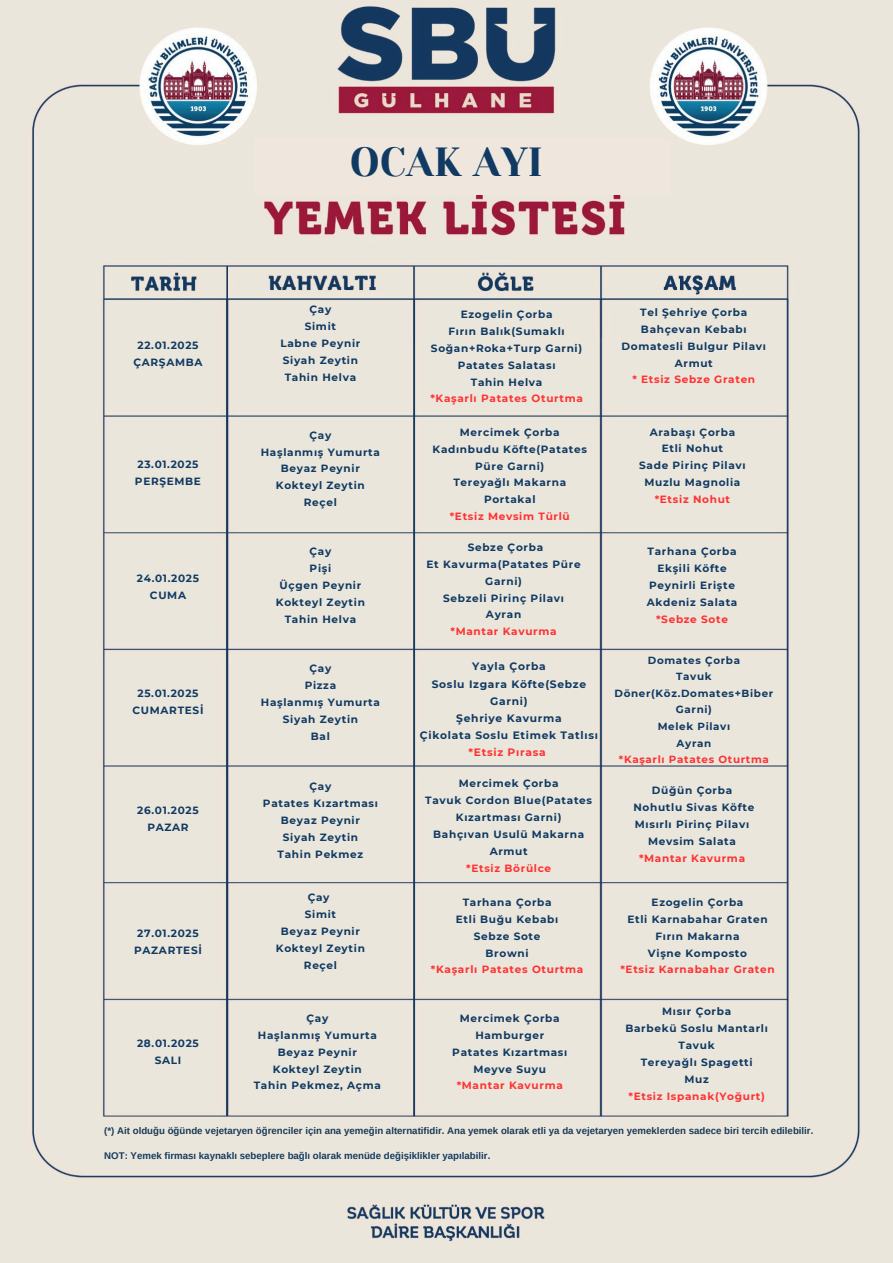
<style>
.page{position:relative;width:893px;height:1263px;background:#fff}
.page>*{position:absolute;margin:0;border:0;box-sizing:border-box;transform-origin:0 0}
.t1{font:40.5px "Yeseva One";color:#103a62}
.t2{font:700 10.73px/17.2px "Montserrat";letter-spacing:.065em;color:#103a62;text-align:center}
.t3{font:700 10.73px "Montserrat";letter-spacing:.065em;color:#ff3131}
.t4{font:700 10.5px/16.9px "Montserrat";letter-spacing:.065em;color:#103a62;text-align:center}
.t5{font:700 10.5px "Montserrat";letter-spacing:.065em;color:#ff3131}
.t6{font:700 10.35px/16.6px "Montserrat";letter-spacing:.065em;color:#103a62;text-align:center}
.t7{font:700 10.35px "Montserrat";letter-spacing:.065em;color:#ff3131}
.t8{font:700 9.68px "Arimo";color:#1a3a57}
.t9{font:700 9.68px "Arimo";color:#153b60}
</style>
<div class="page">
<img style="left:0;top:0;width:893px;height:1263px">
<div style="left:254px;top:138px;width:417px;height:57px;background:#efe7dd"></div>
<p class="t4" style="left:133px;top:337px;width:71px">22.01.2025<br>ÇARŞAMBA</p>
<h1 class="t4" style="left:135px;top:456px;width:68px;text-align:left">23.01.2025<br>PERŞEMBE</h1>
<p class="t4" style="left:137px;top:570px;width:64px">24.01.2025<br>CUMA</p>
<p class="t4" style="left:133px;top:685px;width:72px">25.01.2025<br>CUMARTESİ</p>
<p class="t4" style="left:137px;top:801px;width:63px">26.01.2025<br>PAZAR</p>
<p class="t4" style="left:134px;top:925px;width:69px">27.01.2025<br>PAZARTESİ</p>
<h2 class="t1" style="left:350px;top:139px;width:195px">OCAK AYI</h2>
<p class="t4" style="left:309px;top:301px;width:23px">Çay</p>
<p class="t4" style="left:305px;top:318px;width:33px">Simit</p>
<p class="t4" style="left:280px;top:335px;width:81px">Labne Peynir</p>
<p class="t4" style="left:283px;top:352px;width:77px">Siyah Zeytin</p>
<p class="t4" style="left:285px;top:369px;width:73px">Tahin Helva</p>
<p class="t4" style="left:309px;top:426px;width:23px">Çay</p>
<p class="t4" style="left:261px;top:443px;width:121px">Haşlanmış Yumurta</p>
<p class="t4" style="left:281px;top:460px;width:81px">Beyaz Peynir</p>
<p class="t4" style="left:276px;top:477px;width:90px">Kokteyl Zeytin</p>
<p class="t4" style="left:304px;top:494px;width:35px">Reçel</p>
<p class="t4" style="left:309px;top:543px;width:23px">Çay</p>
<p class="t4" style="left:310px;top:560px;width:22px">Pişi</p>
<p class="t4" style="left:280px;top:577px;width:83px">Üçgen Peynir</p>
<p class="t4" style="left:276px;top:594px;width:90px">Kokteyl Zeytin</p>
<p class="t4" style="left:285px;top:611px;width:73px">Tahin Helva</p>
<p class="t4" style="left:309px;top:660px;width:23px">Çay</p>
<p class="t4" style="left:305px;top:677px;width:33px">Pizza</p>
<h2 class="t4" style="left:261px;top:694px;width:121px">Haşlanmış Yumurta</h2>
<p class="t4" style="left:283px;top:710px;width:77px">Siyah Zeytin</p>
<p class="t4" style="left:311px;top:727px;width:21px">Bal</p>
<p class="t4" style="left:309px;top:778px;width:23px">Çay</p>
<p class="t4" style="left:263px;top:795px;width:116px">Patates Kızartması</p>
<p class="t4" style="left:281px;top:812px;width:81px">Beyaz Peynir</p>
<p class="t4" style="left:283px;top:829px;width:77px">Siyah Zeytin</p>
<p class="t4" style="left:278px;top:845px;width:87px">Tahin Pekmez</p>
<p class="t4" style="left:308px;top:889px;width:23px">Çay</p>
<p class="t4" style="left:305px;top:906px;width:33px">Simit</p>
<p class="t4" style="left:281px;top:923px;width:81px">Beyaz Peynir</p>
<p class="t4" style="left:276px;top:940px;width:90px">Kokteyl Zeytin</p>
<p class="t4" style="left:304px;top:957px;width:35px">Reçel</p>
<h2 class="t4" style="left:461px;top:306px;width:93px">Ezogelin Çorba</h2>
<p class="t4" style="left:431px;top:323px;width:153px">Fırın Balık(Sumaklı<br>Soğan+Roka+Turp Garni)</p>
<p class="t4" style="left:458px;top:356px;width:99px">Patates Salatası</p>
<p class="t4" style="left:471px;top:373px;width:73px">Tahin Helva</p>
<p class="t5" style="left:430px;top:392px;width:154px">*Kaşarlı Patates Oturtma</p>
<p class="t4" style="left:460px;top:423px;width:101px">Mercimek Çorba</p>
<p class="t4" style="left:432px;top:440px;width:156px">Kadınbudu Köfte(Patates<br>Püre Garni)</p>
<p class="t4" style="left:453px;top:474px;width:114px">Tereyağlı Makarna</p>
<p class="t4" style="left:484px;top:491px;width:53px">Portakal</p>
<p class="t5" style="left:450px;top:510px;width:122px">*Etsiz Mevsim Türlü</p>
<p class="t4" style="left:468px;top:539px;width:77px">Sebze Çorba</p>
<p class="t4" style="left:426px;top:555px;width:156px">Et Kavurma(Patates Püre<br>Garni)</p>
<p class="t4" style="left:443px;top:589px;width:122px">Sebzeli Pirinç Pilavı</p>
<p class="t4" style="left:486px;top:606px;width:37px">Ayran</p>
<p class="t5" style="left:450px;top:625px;width:108px">*Mantar Kavurma</p>
<p class="t2" style="left:472px;top:658px;width:75px">Yayla Çorba</p>
<p class="t2" style="left:432px;top:675px;width:156px">Soslu Izgara Köfte(Sebze<br>Garni)</p>
<p class="t2" style="left:456px;top:710px;width:107px">Şehriye Kavurma</p>
<p class="t2" style="left:420px;top:727px;width:179px">Çikolata Soslu Etimek Tatlısı</p>
<p class="t3" style="left:468px;top:746px;width:79px">*Etsiz Pırasa</p>
<p class="t4" style="left:459px;top:775px;width:101px">Mercimek Çorba</p>
<p class="t4" style="left:425px;top:792px;width:168px">Tavuk Cordon Blue(Patates<br>Kızartması Garni)</p>
<p class="t4" style="left:433px;top:826px;width:152px">Bahçıvan Usulü Makarna</p>
<p class="t4" style="left:490px;top:842px;width:40px">Armut</p>
<p class="t5" style="left:466px;top:861px;width:87px">*Etsiz Börülce</p>
<h2 class="t4" style="left:463px;top:894px;width:90px">Tarhana Çorba</h2>
<p class="t4" style="left:456px;top:910px;width:104px">Etli Buğu Kebabı</p>
<p class="t4" style="left:474px;top:927px;width:68px">Sebze Sote</p>
<p class="t4" style="left:485px;top:944px;width:43px">Browni</p>
<p class="t5" style="left:431px;top:963px;width:154px">*Kaşarlı Patates Oturtma</p>
<p class="t4" style="left:640px;top:304px;width:109px">Tel Şehriye Çorba</p>
<p class="t4" style="left:641px;top:321px;width:107px">Bahçevan Kebabı</p>
<p class="t4" style="left:621px;top:337px;width:146px">Domatesli Bulgur Pilavı</p>
<p class="t4" style="left:675px;top:354px;width:40px">Armut</p>
<p class="t5" style="left:632px;top:373px;width:124px">* Etsiz Sebze Graten</p>
<p class="t4" style="left:649px;top:423px;width:87px">Arabaşı Çorba</p>
<p class="t4" style="left:661px;top:440px;width:63px">Etli Nohut</p>
<p class="t4" style="left:639px;top:457px;width:108px">Sade Pirinç Pilavı</p>
<p class="t4" style="left:644px;top:474px;width:97px">Muzlu Magnolia</p>
<p class="t5" style="left:654px;top:493px;width:77px">*Etsiz Nohut</p>
<p class="t4" style="left:647px;top:543px;width:90px">Tarhana Çorba</p>
<h2 class="t4" style="left:657px;top:560px;width:71px">Ekşili Köfte</h2>
<p class="t4" style="left:649px;top:577px;width:87px">Peynirli Erişte</p>
<p class="t4" style="left:647px;top:594px;width:92px">Akdeniz Salata</p>
<p class="t5" style="left:656px;top:613px;width:73px">*Sebze Sote</p>
<p class="t6" style="left:648px;top:651px;width:94px">Domates Çorba</p>
<p class="t6" style="left:614px;top:668px;width:160px">Tavuk<br>Döner(Köz.Domates+Biber<br>Garni)</p>
<p class="t6" style="left:657px;top:718px;width:74px">Melek Pilavı</p>
<p class="t6" style="left:676px;top:734px;width:36px">Ayran</p>
<p class="t7" style="left:619px;top:753px;width:151px">*Kaşarlı Patates Oturtma</p>
<p class="t4" style="left:652px;top:782px;width:82px">Düğün Çorba</p>
<p class="t4" style="left:633px;top:799px;width:123px">Nohutlu Sivas Köfte</p>
<p class="t4" style="left:635px;top:815px;width:116px">Mısırlı Pirinç Pilavı</p>
<h2 class="t4" style="left:648px;top:832px;width:89px">Mevsim Salata</h2>
<p class="t5" style="left:639px;top:851px;width:108px">*Mantar Kavurma</p>
<p class="t4" style="left:651px;top:894px;width:93px">Ezogelin Çorba</p>
<p class="t4" style="left:627px;top:910px;width:142px">Etli Karnabahar Graten</p>
<p class="t4" style="left:655px;top:927px;width:86px">Fırın Makarna</p>
<p class="t4" style="left:648px;top:944px;width:101px">Vişne Komposto</p>
<p class="t5" style="left:620px;top:963px;width:156px">*Etsiz Karnabahar Graten</p>
<p class="t4" style="left:662px;top:1003px;width:71px">Mısır Çorba</p>
<p class="t4" style="left:625px;top:1020px;width:144px">Barbekü Soslu Mantarlı<br>Tavuk</p>
<p class="t4" style="left:640px;top:1053px;width:112px">Tereyağlı Spagetti</p>
<p class="t4" style="left:684px;top:1070px;width:26px">Muz</p>
<p class="t5" style="left:628px;top:1089px;width:138px">*Etsiz Ispanak(Yoğurt)</p>
<p class="t4" style="left:460px;top:1010px;width:101px">Mercimek Çorba</p>
<p class="t4" style="left:475px;top:1026px;width:70px">Hamburger</p>
<p class="t4" style="left:452px;top:1043px;width:116px">Patates Kızartması</p>
<p class="t4" style="left:473px;top:1060px;width:74px">Meyve Suyu</p>
<p class="t5" style="left:457px;top:1079px;width:108px">*Mantar Kavurma</p>
<p class="t4" style="left:306px;top:1010px;width:23px">Çay</p>
<h2 class="t4" style="left:258px;top:1026px;width:121px">Haşlanmış Yumurta</h2>
<p class="t4" style="left:278px;top:1043px;width:81px">Beyaz Peynir</p>
<p class="t4" style="left:273px;top:1060px;width:90px">Kokteyl Zeytin</p>
<p class="t4" style="left:254px;top:1077px;width:129px">Tahin Pekmez, Açma</p>
<p class="t8" style="left:104px;top:1125px;width:710px">(*) Ait olduğu öğünde vejetaryen öğrenciler için ana yemeğin alternatifidir. Ana yemek olarak etli ya da vejetaryen yemeklerden sadece biri tercih edilebilir.</p>
<p class="t9" style="left:104px;top:1151px;width:387px">NOT: Yemek firması kaynaklı sebeplere bağlı olarak menüde değişiklikler yapılabilir.</p>
<p class="t4" style="left:137px;top:1035px;width:63px">28.01.2025<br>SALI</p>
</div>
